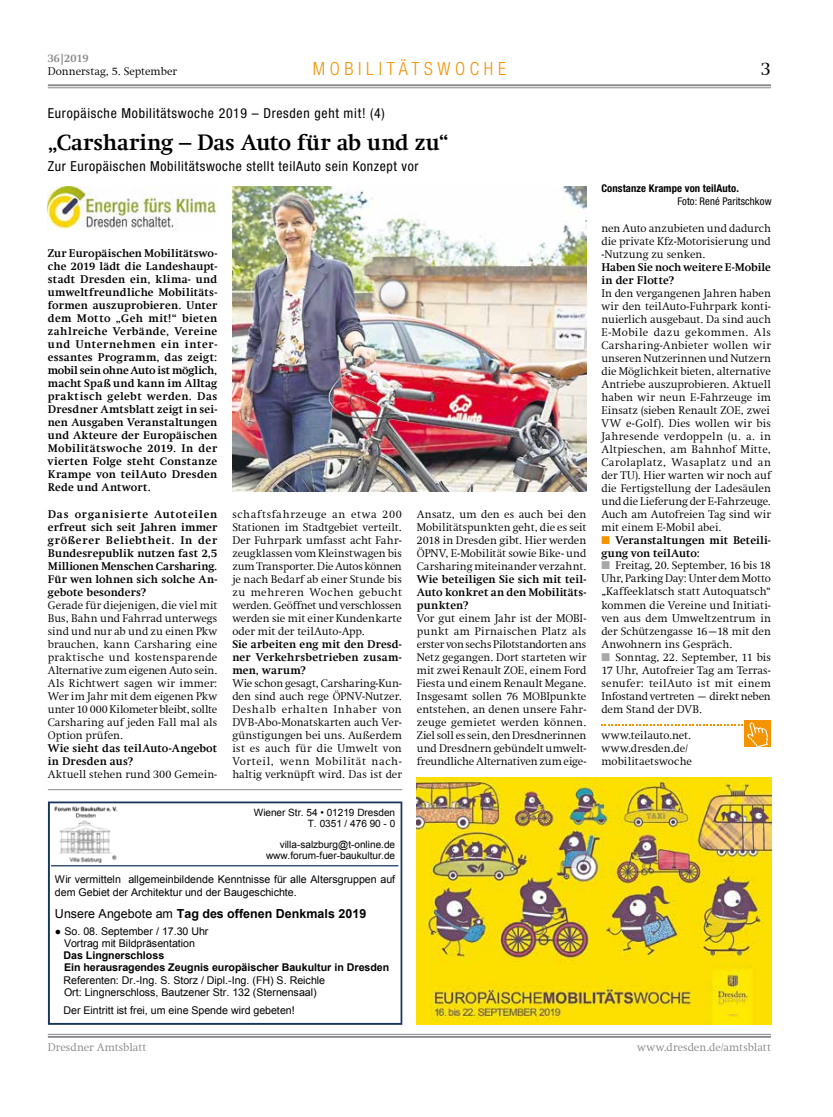
<style>
.page{position:relative;width:833px;height:1117px;background:#fff}
.page>*{position:absolute;margin:0;border:0;box-sizing:border-box;transform-origin:0 0}
.Über-3spaltig{font:700 22.5px "Swift Com";letter-spacing:-.005em;color:#000}
.t1{font:300 18.75px "Swift Com";color:#000}
.Rubriktitel{font:300 condensed 18.12px "Helvetica Neue";letter-spacing:.26em;color:#f39400}
.Unterüber{font:condensed 13.75px "Helvetica Neue";letter-spacing:.045em;color:#000}
.Dachzeile_amtl{font:condensed 13.75px "Helvetica Neue";letter-spacing:.05em;color:#000}
.t2{font:700 12.5px "Arial";color:#000}
.Fliesstext{font:300 11.25px/13px "Swift Com";letter-spacing:.005em;color:#000;text-align:justify}
.Fliesstext_bold{font:700 11.25px/13px "Swift Com";letter-spacing:.01em;color:#000;text-align:justify}
.t3{font:300 11.25px "Swift Com";letter-spacing:.005em;color:#87888a}
.t4{font:700 11.25px "Swift Com";letter-spacing:-.005em;color:#87888a}
.t5{font:10.62px/12.2px "Arial";letter-spacing:-.005em;color:#000}
.Bildunterschrift{font:700 condensed 10.62px "Helvetica Neue";letter-spacing:.01em;color:#000}
.Bildunterschrift-2{font:condensed 10.62px "Helvetica Neue";letter-spacing:.01em;color:#000}
.t6{font:10px/11.5px "Arial";letter-spacing:-.005em;color:#000;text-align:right}
.s1{font-weight:400}
.s2{font-weight:700}
.s3{color:#f39400}
.s4{color:#a7a8aa}
</style>
<div class="page">
<hr style="left:48px;top:87px;width:723px;height:1px;background:#87888a">
<hr style="left:48px;top:84px;width:723px;height:2px;background:#87888a">
<hr style="left:48px;top:1033px;width:723px;height:1px;background:#87888a">
<hr style="left:48px;top:1035px;width:723px;height:2px;background:#87888a">
<img style="left:232px;top:187px;width:354px;height:304px">
<img style="left:48px;top:187px;width:168px;height:43px">
<svg style="left:48px;top:801px;width:354px;height:223px"></svg>
<hr style="left:51px;top:864px;width:347px;height:2px;background:#17365d">
<div style="left:745px;top:720px;width:26px;height:26px;background:#f39400"></div>
<svg style="left:601px;top:722px;width:167px;height:25px"></svg>
<hr style="left:48px;top:789px;width:354px;height:1px;background:#87888a">
<img style="left:417px;top:777px;width:354px;height:247px">
<p class="t4" style="left:48px;top:52px;width:42px">36|2019</p>
<p class="Fliesstext" style="left:48px;top:65px;width:131px">Donnerstag, 5. September</p>
<p class="Rubriktitel" style="left:313px;top:58px;width:195px">MOBILITÄTSWOCHE</p>
<p class="Dachzeile_amtl" style="left:48px;top:105px;width:338px">Europäische Mobilitätswoche 2019 – Dresden geht mit! (4)</p>
<p class="Über-3spaltig" style="left:48px;top:129px;width:402px">„Carsharing – Das Auto für ab und zu“</p>
<p class="Unterüber" style="left:48px;top:158px;width:372px">Zur Europäischen Mobilitätswoche stellt teilAuto sein Konzept vor</p>
<p class="Fliesstext_bold" style="left:48px;top:247px;width:171px">Zur Europäischen Mobilitätswo&shy;che 2019 lädt die Landeshaupt&shy;stadt Dresden ein, klima- und umweltfreundliche Mobilitäts&shy;formen auszuprobieren. Unter dem Motto „Geh mit!“ bieten zahlreiche Verbände, Vereine und Unternehmen ein inter&shy;essantes Programm, das zeigt: mobil sein ohne Auto ist möglich, macht Spaß und kann im Alltag praktisch gelebt werden. Das Dresdner Amtsblatt zeigt in sei&shy;nen Ausgaben Veranstaltungen und Akteure der Europäischen Mobilitätswoche 2019. In der vierten Folge steht Constanze Krampe von teilAuto Dresden Rede und Antwort.</p>
<p class="Fliesstext_bold" style="left:48px;top:507px;width:171px">Das organisierte Autoteilen erfreut sich seit Jahren immer größerer Beliebtheit. In der Bundesrepublik nutzen fast 2,5<br>Millionen Menschen Carsharing.<br>Für wen lohnen sich solche An&shy;gebote besonders?</p>
<p class="Fliesstext" style="left:48px;top:598px;width:171px">Gerade für diejenigen, die viel mit Bus, Bahn und Fahrrad unterwegs sind und nur ab und zu einen Pkw brauchen, kann Carsharing eine praktische und kostensparende Alternative zum eigenen Auto sein.<br>Als Richtwert sagen wir immer:<br>Wer im Jahr mit dem eigenen Pkw unter 10 000 Kilometer bleibt, sollte Carsharing auf jeden Fall mal als Option prüfen.</p>
<p class="Fliesstext_bold" style="left:48px;top:741px;width:171px">Wie sieht das teilAuto-Angebot in Dresden aus?</p>
<p class="Fliesstext" style="left:48px;top:767px;width:171px">Aktuell stehen rund 300 Gemein-</p>
<p class="Fliesstext" style="left:232px;top:507px;width:171px">schaftsfahrzeuge an etwa 200<br>Stationen im Stadtgebiet verteilt.<br>Der Fuhrpark umfasst acht Fahr&shy;zeugklassen vom Kleinstwagen bis zum Transporter. Die Autos können je nach Bedarf ab einer Stunde bis zu mehreren Wochen gebucht werden. Geöffnet und verschlossen werden sie mit einer Kundenkarte oder mit der teilAuto-App.</p>
<p class="Fliesstext_bold" style="left:232px;top:637px;width:171px">Sie arbeiten eng mit den Dresd&shy;ner Verkehrsbetrieben zusam&shy;men, warum?</p>
<p class="Fliesstext" style="left:232px;top:676px;width:171px">Wie schon gesagt, Carsharing-Kun&shy;den sind auch rege ÖPNV-Nutzer.<br>Deshalb erhalten Inhaber von DVB-Abo-Monatskarten auch Ver&shy;günstigungen bei uns. Außerdem ist es auch für die Umwelt von Vorteil, wenn Mobilität nach&shy;haltig verknüpft wird. Das ist der</p>
<p class="t6" style="left:254px;top:806px;width:143px">Wiener Str. 54 • 01219 Dresden<br>T. 0351 / 476 90 - 0</p>
<p class="t6" style="left:266px;top:838px;width:131px">villa-salzburg@t-online.de www.forum-fuer-baukultur.de</p>
<p class="t5" style="left:55px;top:873px;width:342px">Wir vermitteln allgemeinbildende Kenntnisse für alle Altersgruppen auf dem Gebiet der Architektur und der Baugeschichte.</p>
<p class="t2" style="left:55px;top:905px;width:313px"><span class="s1">Unsere Angebote am</span> Tag des offenen Denkmals 2019</p>
<p class="t5" style="left:64px;top:924px;width:327px;text-indent:-9px">● So. 08. September / 17.30 Uhr<br>Vortrag mit Bildpräsentation<br><span class="s2">Das Lingnerschloss<br>Ein herausragendes Zeugnis europäischer Baukultur in Dresden </span>Referenten: Dr.-Ing. S. Storz / Dipl.-Ing. (FH) S. Reichle<br>Ort: Lingnerschloss, Bautzener Str. 132 (Sternensaal)</p>
<p class="t5" style="left:64px;top:1003px;width:233px">Der Eintritt ist frei, um eine Spende wird gebeten!</p>
<p class="Fliesstext" style="left:417px;top:507px;width:171px">Ansatz, um den es auch bei den Mobilitätspunkten geht, die es seit 2018 in Dresden gibt. Hier werden ÖPNV, E-Mobilität sowie Bike- und Carsharing miteinander verzahnt.</p>
<p class="Fliesstext_bold" style="left:417px;top:572px;width:171px">Wie beteiligen Sie sich mit teil-Auto konkret an den Mobilitäts&shy;punkten?</p>
<p class="Fliesstext" style="left:417px;top:611px;width:171px">Vor gut einem Jahr ist der MOBI&shy;punkt am Pirnaischen Platz als erster von sechs Pilotstandorten ans Netz gegangen. Dort starteten wir</p>
<p class="Fliesstext" style="left:417px;top:663px;width:171px">mit zwei Renault ZOE, einem Ford</p>
<p class="Fliesstext" style="left:417px;top:676px;width:171px">Fiesta und einem Renault Megane.<br>Insgesamt sollen 76 MOBIpunkte entstehen, an denen unsere Fahr&shy;zeuge gemietet werden können.<br>Ziel soll es sein, den Dresdnerinnen und Dresdnern gebündelt umwelt&shy;freundliche Alternativen zum eige-</p>
<h2 class="t1" style="left:761px;top:58px;width:12px">3</h2>
<p class="Bildunterschrift" style="left:601px;top:182px;width:139px">Constanze Krampe von teilAuto.</p>
<p class="Bildunterschrift-2" style="left:677px;top:195px;width:95px">Foto: René Paritschkow</p>
<p class="Fliesstext" style="left:601px;top:221px;width:171px">nen Auto anzubieten und dadurch die private Kfz-Motorisierung und -Nutzung zu senken.</p>
<p class="Fliesstext_bold" style="left:601px;top:260px;width:171px">Haben Sie noch weitere E-Mobile in der Flotte?</p>
<p class="Fliesstext" style="left:601px;top:286px;width:171px">In den vergangenen Jahren haben wir den teilAuto-Fuhrpark konti&shy;nuierlich ausgebaut. Da sind auch E-Mobile dazu gekommen. Als Carsharing-Anbieter wollen wir unseren Nutzerinnen und Nutzern die Möglichkeit bieten, alternative Antriebe auszuprobieren. Aktuell</p>
<p class="Fliesstext" style="left:601px;top:390px;width:171px">haben wir neun E-Fahrzeuge im<br>Einsatz (sieben Renault ZOE, zwei</p>
<p class="Fliesstext" style="left:601px;top:416px;width:171px">VW e-Golf). Dies wollen wir bis Jahresende verdoppeln (u. a. in Altpieschen, am Bahnhof Mitte, Carolaplatz, Wasaplatz und an der TU). Hier warten wir noch auf die Fertigstellung der Ladesäulen und die Lieferung der E-Fahrzeuge.<br>Auch am Autofreien Tag sind wir mit einem E-Mobil abei.</p>
<p class="Fliesstext_bold" style="left:601px;top:533px;width:171px"><span class="s3">■</span> Veranstaltungen mit Beteili&shy;gung von teilAuto:</p>
<p class="Fliesstext" style="left:601px;top:559px;width:171px"><span class="s4">■</span> Freitag, 20. September, 16 bis 18<br>Uhr, Parking Day: Unter dem Motto „Kaffeeklatsch statt Autoquatsch“ kommen die Vereine und Initiati&shy;ven aus dem Umweltzentrum in der Schützengasse 16–18 mit den Anwohnern ins Gespräch.</p>
<p class="Fliesstext" style="left:601px;top:650px;width:171px"><span class="s4">■</span> Sonntag, 22. September, 11 bis 17 Uhr, Autofreier Tag am Terras&shy;senufer: teilAuto ist mit einem Infostand vertreten – direkt neben dem Stand der DVB.</p>
<p class="Fliesstext" style="left:601px;top:728px;width:91px">www.teilauto.net.</p>
<p class="Fliesstext" style="left:601px;top:741px;width:88px">www.dresden.de/</p>
<p class="Fliesstext" style="left:601px;top:754px;width:92px">mobilitaetswoche</p>
<p class="t3" style="left:48px;top:1040px;width:100px">Dresdner Amtsblatt</p>
<p class="t3" style="left:637px;top:1040px;width:135px">www.dresden.de/amtsblatt</p>
</div>
